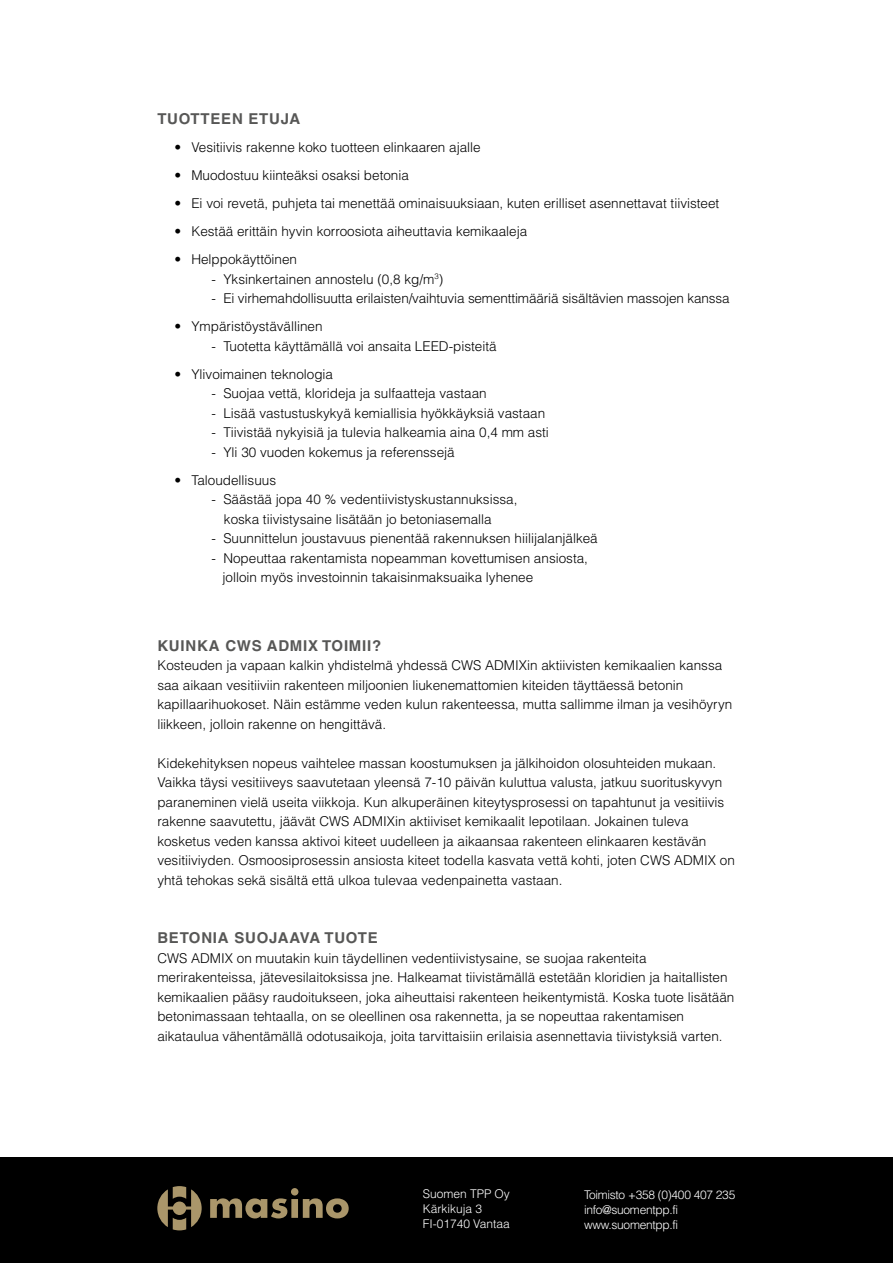
<style>
.page{position:relative;width:893px;height:1263px;background:#fff}
.page>*{position:absolute;margin:0;border:0;box-sizing:border-box;transform-origin:0 0}
.t1{font:700 15px "Helvetica LT Std";letter-spacing:.05em;color:#575756}
.t2{font:300 13.5px/19.5px "Helvetica LT Std";color:#000}
.t3{font:300 12px/15px "Helvetica LT Std";letter-spacing:-.025em;color:#fff}
.t4{font:300 12px/15px "Helvetica LT Std";color:#fff}
</style>
<div class="page">
<div style="left:0;top:1158px;width:893px;height:105px;background:#000"></div>
<svg style="left:210px;top:1188px;width:139px;height:30px"></svg>
<svg style="left:157px;top:1186px;width:45px;height:44px"></svg>
<p class="t1" style="left:157px;top:110px;width:145px">TUOTTEEN ETUJA</p>
<p class="t2" style="left:174px;top:137px;width:308px">• Vesitiivis rakenne koko tuotteen elinkaaren ajalle</p>
<p class="t2" style="left:174px;top:165px;width:236px">• Muodostuu kiinteäksi osaksi betonia</p>
<p class="t2" style="left:174px;top:193px;width:546px">• Ei voi revetä, puhjeta tai menettää ominaisuuksiaan, kuten erilliset asennettavat tiivisteet</p>
<p class="t2" style="left:174px;top:221px;width:354px">• Kestää erittäin hyvin korroosiota aiheuttavia kemikaaleja</p>
<p class="t2" style="left:174px;top:249px;width:124px">• Helppokäyttöinen</p>
<p class="t2" style="left:211px;top:269px;width:233px">- Yksinkertainen annostelu (0,8 kg/m<sup>3</sup>)</p>
<p class="t2" style="left:211px;top:288px;width:520px">- Ei virhemahdollisuutta erilaisten/vaihtuvia sementtimääriä sisältävien massojen kanssa</p>
<p class="t2" style="left:174px;top:316px;width:150px">• Ympäristöystävällinen</p>
<p class="t2" style="left:211px;top:336px;width:287px">- Tuotetta käyttämällä voi ansaita LEED-pisteitä</p>
<p class="t2" style="left:174px;top:364px;width:160px">• Ylivoimainen teknologia</p>
<p class="t2" style="left:211px;top:383px;width:277px">- Suojaa vettä, klorideja ja sulfaatteja vastaan</p>
<p class="t2" style="left:211px;top:403px;width:335px">- Lisää vastustuskykyä kemiallisia hyökkäyksiä vastaan</p>
<p class="t2" style="left:211px;top:422px;width:339px">- Tiivistää nykyisiä ja tulevia halkeamia aina 0,4 mm asti</p>
<p class="t2" style="left:211px;top:442px;width:245px">- Yli 30 vuoden kokemus ja referenssejä</p>
<p class="t2" style="left:174px;top:470px;width:103px">• Taloudellisuus</p>
<p class="t2" style="left:224px;top:489px;width:295px;text-indent:-13px">- Säästää jopa 40 % vedentiivistyskustannuksissa, koska tiivistysaine lisätään jo betoniasemalla</p>
<p class="t2" style="left:211px;top:528px;width:388px">- Suunnittelun joustavuus pienentää rakennuksen hiilijalanjälkeä</p>
<p class="t2" style="left:223px;top:548px;width:367px;text-indent:-11px">- Nopeuttaa rakentamista nopeamman kovettumisen ansiosta, jolloin myös investoinnin takaisinmaksuaika lyhenee</p>
<p class="t1" style="left:157px;top:636px;width:225px">KUINKA CWS ADMIX TOIMII?</p>
<p class="t2" style="left:157px;top:655px;width:576px">Kosteuden ja vapaan kalkin yhdistelmä yhdessä CWS ADMIXin aktiivisten kemikaalien kanssa saa aikaan vesitiiviin rakenteen miljoonien liukenemattomien kiteiden täyttäessä betonin kapillaarihuokoset. Näin estämme veden kulun rakenteessa, mutta sallimme ilman ja vesihöyryn liikkeen, jolloin rakenne on hengittävä.</p>
<p class="t2" style="left:157px;top:753px;width:579px">Kidekehityksen nopeus vaihtelee massan koostumuksen ja jälkihoidon olosuhteiden mukaan.<br>Vaikka täysi vesitiiveys saavutetaan yleensä 7-10 päivän kuluttua valusta, jatkuu suorituskyvyn paraneminen vielä useita viikkoja. Kun alkuperäinen kiteytysprosessi on tapahtunut ja vesitiivis rakenne saavutettu, jäävät CWS ADMIXin aktiiviset kemikaalit lepotilaan. Jokainen tuleva kosketus veden kanssa aktivoi kiteet uudelleen ja aikaansaa rakenteen elinkaaren kestävän vesitiiviyden. Osmoosiprosessin ansiosta kiteet todella kasvata vettä kohti, joten CWS ADMIX on yhtä tehokas sekä sisältä että ulkoa tulevaa vedenpainetta vastaan.</p>
<p class="t1" style="left:157px;top:929px;width:222px">BETONIA SUOJAAVA TUOTE</p>
<p class="t2" style="left:157px;top:948px;width:579px">CWS ADMIX on muutakin kuin täydellinen vedentiivistysaine, se suojaa rakenteita merirakenteissa, jätevesilaitoksissa jne. Halkeamat tiivistämällä estetään kloridien ja haitallisten kemikaalien pääsy raudoitukseen, joka aiheuttaisi rakenteen heikentymistä. Koska tuote lisätään betonimassaan tehtaalla, on se oleellinen osa rakennetta, ja se nopeuttaa rakentamisen aikataulua vähentämällä odotusaikoja, joita tarvittaisiin erilaisia asennettavia tiivistyksiä varten.</p>
<p class="t4" style="left:423px;top:1186px;width:89px">Suomen TPP Oy<br>Kärkikuja 3<br>FI-01740 Vantaa</p>
<p class="t3" style="left:584px;top:1187px;width:153px">Toimisto +358 (0)400 407 235 info@suomentpp.fi www.suomentpp.fi</p>
</div>
